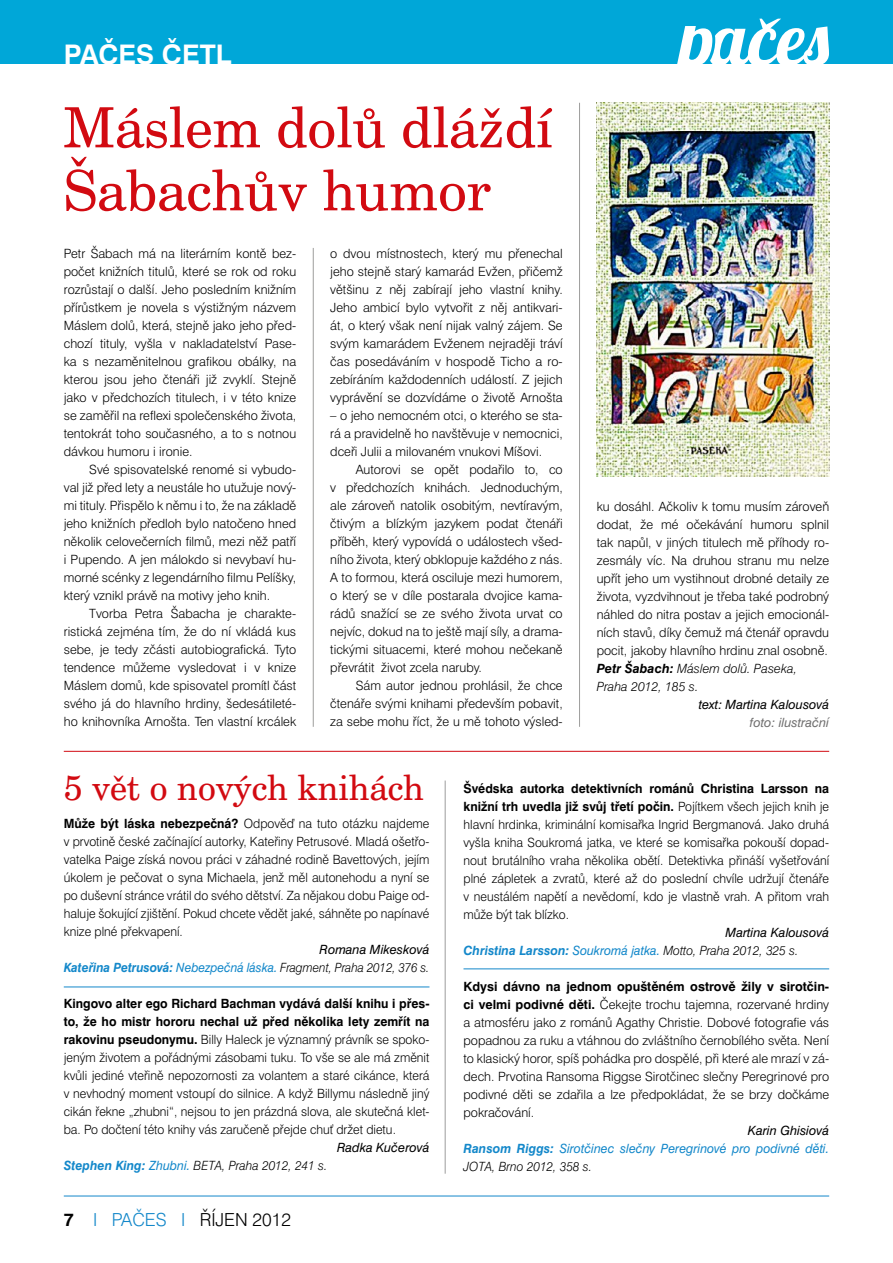
<style>
.page{position:relative;width:893px;height:1263px;background:#fff}
.page>*{position:absolute;margin:0;border:0;box-sizing:border-box;transform-origin:0 0}
.t1{font:55.5px/63px "Century Schoolbook AT";color:#d20a11}
.t2{font:34.5px "Century Schoolbook AT";color:#d20a11}
.t3{font:700 27px "Swiss 721 AT";color:#fff}
.t4{font:300 18px "Swiss 721 AT";color:#000}
.t5{font:300 12.75px/18px "Swiss 721 AT";color:#000;text-align:justify}
.t6{font:italic 300 12.75px/18px "Swiss 721 AT";letter-spacing:-.005em;color:#000}
.t7{font:italic 12.75px/18px "Swiss 721 AT";color:#1488ca;text-align:justify}
.t8{font:italic 300 12.75px/18px "Swiss 721 AT";letter-spacing:-.005em;color:#000;text-align:right;scale:.95 1}
.t9{font:italic 12.75px "Swiss 721 AT";color:#000}
.t10{font:italic 12.75px "Swiss 721 AT";color:#706f6f}
.s1{font-weight:700;font-style:italic}
.s2{font-style:italic}
.s3{font-weight:700}
.s4{font-weight:400}
.s5{font-weight:700;color:#1488ca}
.s6{font-weight:400;color:#1488ca}
.s7{color:#1488ca}
.s8{color:#000}
.s9{font-weight:300;color:#000}
</style>
<div class="page">
<hr style="left:64px;top:1195px;width:765px;height:1px;background:#1488ca">
<div style="left:0;top:0;width:893px;height:64px;background:#00a7d8"></div>
<svg style="left:677px;top:19px;width:152px;height:45px"></svg>
<hr style="left:313px;top:248px;width:1px;height:479px;background:#9d9d9c">
<hr style="left:579px;top:103px;width:1px;height:624px;background:#9d9d9c">
<hr style="left:64px;top:751px;width:765px;height:1px;background:#d20a11">
<hr style="left:445px;top:780px;width:1px;height:394px;background:#9d9d9c">
<hr style="left:64px;top:986px;width:365px;height:1px;background:#1488ca">
<hr style="left:463px;top:968px;width:366px;height:1px;background:#1488ca">
<img style="left:597px;top:103px;width:232px;height:374px">
<h3 class="t3" style="left:64px;top:38px;width:19px">pač</h3>
<h3 class="t3" style="left:119px;top:38px;width:98px">es četl</h3>
<h1 class="t1" style="left:64px;top:96px;width:490px">Máslem dolů dláždí<br>Šabachův humor</h1>
<p class="t5" style="left:64px;top:244px;width:234px">Petr Šabach má na literárním kontě bez&shy;počet knižních titulů, které se rok od roku rozrůstají o další. Jeho posledním knižním přírůstkem je novela s výstižným názvem Máslem dolů, která, stejně jako jeho před&shy;chozí tituly, vyšla v nakladatelství Pase&shy;ka s nezaměnitelnou grafikou obálky, na kterou jsou jeho čtenáři již zvyklí. Stejně jako v předchozích titulech, i v této knize se zaměřil na reflexi společenského života, tentokrát toho současného, a to s notnou dávkou humoru i ironie.</p>
<p class="t5" style="left:64px;top:460px;width:234px;text-indent:26px">Své spisovatelské renomé si vybudo&shy;val již před lety a neustále ho utužuje nový&shy;mi tituly. Přispělo k němu i to, že na základě jeho knižních předloh bylo natočeno hned několik celovečerních filmů, mezi něž patří i Pupendo. A jen málokdo si nevybaví hu&shy;morné scénky z legendárního filmu Pelíšky, který vznikl právě na motivy jeho knih.</p>
<p class="t5" style="left:64px;top:604px;width:234px;text-indent:26px">Tvorba Petra Šabacha je charakte&shy;ristická zejména tím, že do ní vkládá kus sebe, je tedy zčásti autobiografická. Tyto tendence můžeme vysledovat i v knize Máslem domů, kde spisovatel promítl část svého já do hlavního hrdiny, šedesátileté&shy;ho knihovníka Arnošta. Ten vlastní krcálek</p>
<p class="t5" style="left:330px;top:244px;width:234px">o dvou místnostech, který mu přenechal jeho stejně starý kamarád Evžen, přičemž většinu z něj zabírají jeho vlastní knihy.<br>Jeho ambicí bylo vytvořit z něj antikvari&shy;át, o který však není nijak valný zájem. Se svým kamarádem Evženem nejraději tráví čas posedáváním v hospodě Ticho a ro&shy;zebíráním každodenních událostí. Z jejich vyprávění se dozvídáme o životě Arnošta</p>
<p class="t5" style="left:330px;top:407px;width:234px">– o jeho nemocném otci, o kterého se sta&shy;rá a pravidelně ho navštěvuje v nemocnici, dceři Julii a milovaném vnukovi Míšovi.</p>
<p class="t5" style="left:330px;top:461px;width:234px;text-indent:26px">Autorovi se opět podařilo to, co v předchozích knihách. Jednoduchým, ale zároveň natolik osobitým, nevtíravým, čtivým a blízkým jazykem podat čtenáři příběh, který vypovídá o událostech všed&shy;ního života, který obklopuje každého z nás.<br>A to formou, která osciluje mezi humorem, o který se v díle postarala dvojice kama&shy;rádů snažící se ze svého života urvat co nejvíc, dokud na to ještě mají síly, a drama&shy;tickými situacemi, které mohou nečekaně převrátit život zcela naruby.</p>
<p class="t5" style="left:330px;top:677px;width:234px;text-indent:26px">Sám autor jednou prohlásil, že chce čtenáře svými knihami především pobavit, za sebe mohu říct, že u mě tohoto výsled-</p>
<p class="t5" style="left:597px;top:497px;width:234px;text-align:left">ku dosáhl. Ačkoliv k tomu musím zároveň dodat, že mé očekávání humoru splnil tak napůl, v jiných titulech mě příhody ro&shy;zesmály víc. Na druhou stranu mu nelze upřít jeho um vystihnout drobné detaily ze života, vyzdvihnout je třeba také podrobný náhled do nitra postav a jejich emocionál&shy;ních stavů, díky čemuž má čtenář opravdu pocit, jakoby hlavního hrdinu znal osobně.<br><span class="s1">Petr Šabach:</span> <span class="s2">Máslem dolů. Paseka, Praha 2012, 185 s.</span></p>
<p class="t9" style="left:699px;top:696px;width:132px">text: Martina Kalousová</p>
<p class="t10" style="left:750px;top:714px;width:81px">foto: ilustrační</p>
<h2 class="t2" style="left:64px;top:766px;width:362px">5 vět o nových knihách</h2>
<p class="t5" style="left:64px;top:814px;width:367px"><span class="s3">Může být láska nebezpečná?</span> Odpověď na tuto otázku najdeme v prvotině české začínající autorky, Kateřiny Petrusové. Mladá ošetřo&shy;vatelka Paige získá novou práci v záhadné rodině Bavettových, jejím úkolem je pečovat o syna Michaela, jenž měl autonehodu a nyní se po duševní stránce vrátil do svého dětství. Za nějakou dobu Paige od&shy;haluje šokující zjištění. Pokud chcete vědět jaké, sáhněte po napínavé knize plné překvapení.</p>
<p class="t8" style="left:64px;top:940px;width:386px"><span class="s4">Romana Mikesková<br></span><span class="s5">Kateřina Petrusová:</span> <span class="s6">Nebezpečná láska.</span> Fragment, Praha 2012, 376 s.</p>
<p class="t5" style="left:64px;top:994px;width:367px"><span class="s3">Kingovo alter ego Richard Bachman vydává další knihu i přes&shy;to, že ho mistr hororu nechal už před několika lety zemřít na rakovinu pseudonymu.</span> Billy Haleck je významný právník se spoko&shy;jeným životem a pořádnými zásobami tuku. To vše se ale má změnit kvůli jediné vteřině nepozornosti za volantem a staré cikánce, která v nevhodný moment vstoupí do silnice. A když Billymu následně jiný cikán řekne „zhubni“, nejsou to jen prázdná slova, ale skutečná klet&shy;ba. Po dočtení této knihy vás zaručeně přejde chuť držet dietu.</p>
<p class="t9" style="left:337px;top:1140px;width:94px">Radka Kučerová</p>
<p class="t6" style="left:64px;top:1156px;width:265px"><span class="s5">Stephen King:</span> <span class="s6">Zhubni.</span> BETA, Praha 2012, 241 s.</p>
<h3 class="t4" style="left:64px;top:1208px;width:229px"><span class="s3">7</span> <span class="s7">I PAČES I</span> ŘÍJEN 2012</h3>
<p class="t5" style="left:463px;top:779px;width:367px"><span class="s3">Švédska autorka detektivních románů Christina Larsson na knižní trh uvedla již svůj třetí počin.</span> Pojítkem všech jejich knih je hlavní hrdinka, kriminální komisařka Ingrid Bergmanová. Jako druhá vyšla kniha Soukromá jatka, ve které se komisařka pokouší dopad&shy;nout brutálního vraha několika obětí. Detektivka přináší vyšetřování plné zápletek a zvratů, které až do poslední chvíle udržují čtenáře v neustálém napětí a nevědomí, kdo je vlastně vrah. A přitom vrah může být tak blízko.</p>
<p class="t6" style="left:463px;top:923px;width:367px;text-indent:262px"><span class="s4">Martina Kalousová<br></span><span class="s5">Christina Larsson:</span> <span class="s6">Soukromá jatka.</span> Motto, Praha 2012, 325 s.</p>
<p class="t5" style="left:463px;top:977px;width:367px"><span class="s3">Kdysi dávno na jednom opuštěném ostrově žily v sirotčin&shy;ci velmi podivné děti.</span> Čekejte trochu tajemna, rozervané hrdiny a atmosféru jako z románů Agathy Christie. Dobové fotografie vás popadnou za ruku a vtáhnou do zvláštního černobílého světa. Není to klasický horor, spíš pohádka pro dospělé, při které ale mrazí v zá&shy;dech. Prvotina Ransoma Riggse Sirotčinec slečny Peregrinové pro podivné děti se zdařila a lze předpokládat, že se brzy dočkáme pokračování.</p>
<p class="t7" style="left:463px;top:1121px;width:367px;text-indent:284px"><span class="s8">Karin Ghisiová </span><span class="s3">Ransom Riggs:</span> Sirotčinec slečny Peregrinové pro podivné děti.<br><span class="s9">JOTA, Brno 2012, 358 s.</span></p>
</div>
